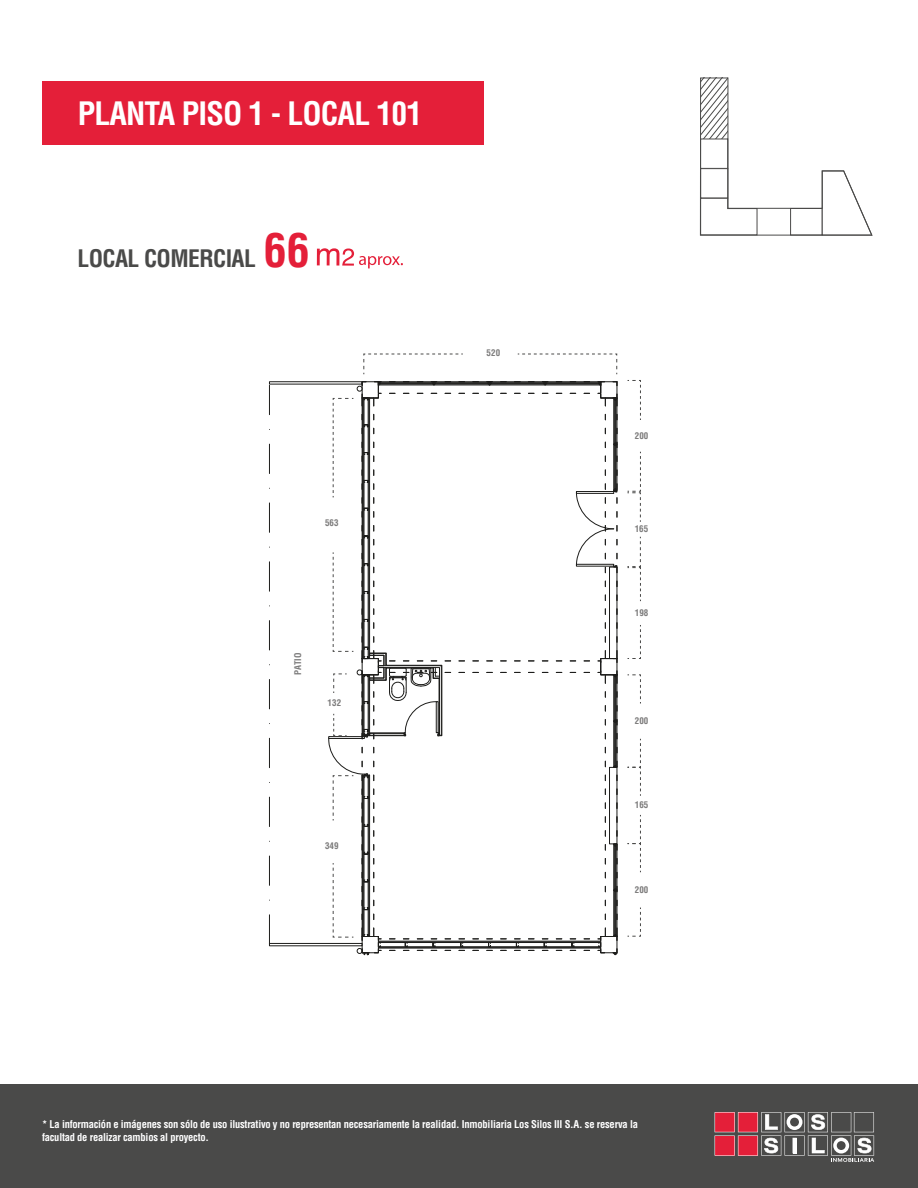
<style>
.page{position:relative;width:918px;height:1188px;background:#fff}
.page>*{position:absolute;margin:0;border:0;box-sizing:border-box;transform-origin:0 0}
.t1{font:700 condensed 31.5px "Helvetica LT Std";letter-spacing:-.025em;color:#fff}
.t2{font:700 condensed 23.55px "Helvetica LT Std";letter-spacing:-.025em;color:#4a4a49}
.t3{font:700 condensed 10.5px/12.6px "Helvetica LT Std";letter-spacing:-.02em;color:#fff}
.t4{font:700 condensed 9px "Helvetica LT Std";letter-spacing:.01em;color:#7c7b7b}
.s1{font-size:45.75px;color:#e41f39}
</style>
<div class="page">
<hr style="left:269px;top:385px;width:1px;height:30px;background:#1d1d1b">
<hr style="left:269px;top:444px;width:1px;height:30px;background:#1d1d1b">
<svg style="left:269px;top:503px;width:1px;height:29px"></svg>
<svg style="left:269px;top:562px;width:1px;height:29px"></svg>
<svg style="left:269px;top:621px;width:1px;height:29px"></svg>
<hr style="left:269px;top:679px;width:1px;height:30px;background:#1d1d1b">
<hr style="left:269px;top:738px;width:1px;height:30px;background:#1d1d1b">
<hr style="left:269px;top:797px;width:1px;height:30px;background:#1d1d1b">
<svg style="left:269px;top:856px;width:1px;height:29px"></svg>
<svg style="left:269px;top:915px;width:1px;height:28px"></svg>
<div style="left:269px;top:943px;width:93px;height:3px;border:1px solid #1d1d1b"></div>
<div style="left:605px;top:928px;width:12px;height:9px;border:1px solid #1d1d1b"></div>
<div style="left:601px;top:936px;width:16px;height:17px;border:1px solid #1d1d1b"></div>
<hr style="left:362px;top:775px;width:1px;height:162px;background:#1d1d1b">
<hr style="left:364px;top:776px;width:1px;height:161px;background:#1d1d1b">
<hr style="left:363px;top:776px;width:1px;height:161px;background:#1d1d1b">
<hr style="left:368px;top:776px;width:1px;height:161px;background:#1d1d1b">
<hr style="left:369px;top:775px;width:1px;height:162px;background:#1d1d1b">
<hr style="left:378px;top:946px;width:223px;height:1px;background:#1d1d1b">
<hr style="left:378px;top:947px;width:223px;height:1px;background:#1d1d1b">
<hr style="left:378px;top:948px;width:223px;height:1px;background:#1d1d1b">
<hr style="left:378px;top:942px;width:223px;height:1px;background:#1d1d1b">
<hr style="left:378px;top:941px;width:223px;height:1px;background:#1d1d1b">
<svg style="left:403px;top:939px;width:6px;height:12px"></svg>
<svg style="left:431px;top:939px;width:6px;height:12px"></svg>
<svg style="left:459px;top:939px;width:6px;height:12px"></svg>
<svg style="left:487px;top:939px;width:5px;height:12px"></svg>
<svg style="left:515px;top:939px;width:5px;height:12px"></svg>
<svg style="left:542px;top:939px;width:6px;height:12px"></svg>
<svg style="left:570px;top:939px;width:6px;height:12px"></svg>
<svg style="left:598px;top:936px;width:7px;height:17px"></svg>
<div style="left:609px;top:767px;width:8px;height:77px;border:1px solid #1d1d1b"></div>
<div style="left:614px;top:844px;width:3px;height:93px;border:1px solid #1d1d1b"></div>
<svg style="left:613px;top:935px;width:5px;height:5px"></svg>
<svg style="left:614px;top:844px;width:4px;height:6px"></svg>
<hr style="left:615px;top:892px;width:1px;height:43px;background:#1d1d1b">
<hr style="left:615px;top:846px;width:1px;height:43px;background:#1d1d1b">
<svg style="left:614px;top:886px;width:4px;height:6px"></svg>
<svg style="left:613px;top:949px;width:4px;height:6px"></svg>
<svg style="left:363px;top:354px;width:100px;height:20px"></svg>
<svg style="left:518px;top:354px;width:100px;height:20px"></svg>
<svg style="left:333px;top:845px;width:48px;height:110px"></svg>
<svg style="left:628px;top:380px;width:13px;height:40px"></svg>
<svg style="left:628px;top:674px;width:13px;height:30px"></svg>
<svg style="left:628px;top:908px;width:13px;height:29px"></svg>
<svg style="left:628px;top:739px;width:13px;height:57px"></svg>
<svg style="left:628px;top:815px;width:13px;height:57px"></svg>
<svg style="left:329px;top:381px;width:289px;height:455px"></svg>
<svg style="left:628px;top:625px;width:13px;height:34px"></svg>
<svg style="left:627px;top:452px;width:14px;height:70px"></svg>
<svg style="left:627px;top:537px;width:14px;height:64px"></svg>
<svg style="left:317px;top:248px;width:86px;height:20px"></svg>
<div style="left:0;top:1085px;width:918px;height:103px;background:#4a4a49"></div>
<svg style="left:715px;top:1112px;width:159px;height:50px"></svg>
<div style="left:42px;top:81px;width:441px;height:63px;background:#e41f39"></div>
<svg style="left:700px;top:78px;width:172px;height:157px"></svg>
<h1 class="t1" style="left:78px;top:94px;width:346px">PLANTA PISO 1 - LOCAL 101</h1>
<h2 class="t2" style="left:78px;top:243px;width:233px">LOCAL COMERCIAL <span class="s1">66</span></h2>
<p class="t4" style="left:325px;top:517px;width:15px">563</p>
<p class="t4" style="left:292px;top:675px;width:24px;rotate:-90deg">PATIO</p>
<p class="t4" style="left:328px;top:697px;width:15px">132</p>
<p class="t4" style="left:325px;top:840px;width:15px">349</p>
<p class="t4" style="left:487px;top:347px;width:15px">520</p>
<p class="t4" style="left:635px;top:431px;width:15px">200</p>
<p class="t4" style="left:635px;top:523px;width:15px">165</p>
<p class="t4" style="left:635px;top:607px;width:15px">198</p>
<p class="t4" style="left:635px;top:716px;width:15px">200</p>
<p class="t4" style="left:635px;top:799px;width:15px">165</p>
<p class="t4" style="left:635px;top:884px;width:15px">200</p>
<p class="t3" style="left:42px;top:1118px;width:597px">* La información e imágenes son sólo de uso ilustrativo y no representan necesariamente la realidad. Inmobiliaria Los Silos III S.A. se reserva la facultad de realizar cambios al proyecto.</p>
</div>
